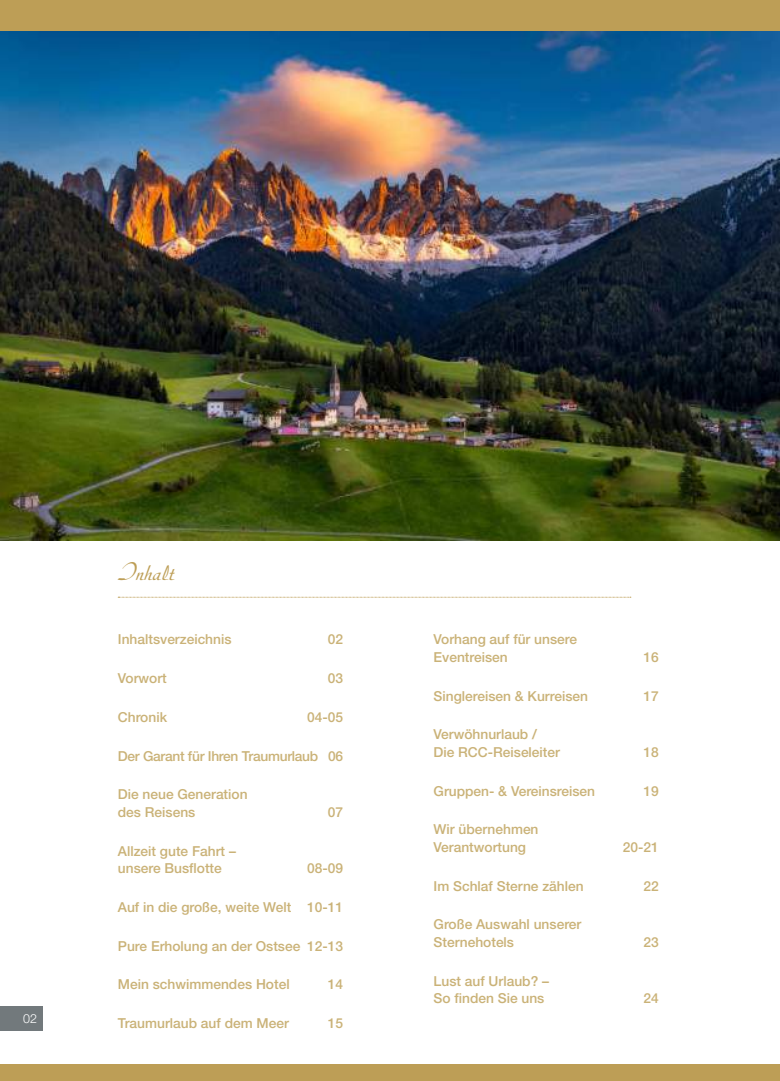
<style>
.page{position:relative;width:780px;height:1081px;background:#fff}
.page>*{position:absolute;margin:0;border:0;box-sizing:border-box;transform-origin:0 0}
.t1{font:25px "Diskus LT Std";color:#bd9e56}
.t2{font:500 13.75px/17.5px "Helvetica Neue LT Std";color:#cab277}
.t3{font:500 13.75px "Helvetica Neue LT Std";letter-spacing:-.02em;color:#cab277}
.t4{font:300 12.5px "Helvetica Neue LT Std";color:#fff}
</style>
<div class="page">
<div style="left:0;top:0;width:780px;height:32px;background:#bd9e56"></div>
<div style="left:0;top:1064px;width:780px;height:17px;background:#bd9e56"></div>
<div style="left:0;top:1006px;width:43px;height:25px;background:#72797c"></div>
<img style="left:0;top:32px;width:780px;height:508px">
<svg style="left:118px;top:597px;width:513px;height:1px"></svg>
<p class="t4" style="left:23px;top:1011px;width:15px">02</p>
<h1 class="t1" style="left:118px;top:558px;width:59px">Inhalt</h1>
<p class="t2" style="left:118px;top:630px;width:115px">Inhaltsverzeichnis</p>
<p class="t2" style="left:328px;top:630px;width:17px">02</p>
<p class="t2" style="left:118px;top:669px;width:50px">Vorwort</p>
<p class="t2" style="left:328px;top:669px;width:17px">03</p>
<p class="t2" style="left:118px;top:708px;width:51px">Chronik</p>
<p class="t2" style="left:307px;top:708px;width:37px">04-05</p>
<p class="t3" style="left:118px;top:747px;width:227px">Der Garant für Ihren Traumurlaub 06</p>
<p class="t2" style="left:118px;top:785px;width:131px">Die neue Generation des Reisens</p>
<p class="t2" style="left:328px;top:803px;width:17px">07</p>
<p class="t2" style="left:118px;top:842px;width:119px">Allzeit gute Fahrt – unsere Busflotte</p>
<p class="t2" style="left:307px;top:859px;width:37px">08-09</p>
<p class="t2" style="left:118px;top:898px;width:227px">Auf in die große, weite Welt 10-11</p>
<p class="t2" style="left:118px;top:937px;width:227px">Pure Erholung an der Ostsee 12-13</p>
<p class="t2" style="left:118px;top:975px;width:173px">Mein schwimmendes Hotel</p>
<p class="t2" style="left:328px;top:975px;width:17px">14</p>
<p class="t2" style="left:118px;top:1014px;width:172px">Traumurlaub auf dem Meer</p>
<p class="t2" style="left:328px;top:1014px;width:17px">15</p>
<p class="t2" style="left:433px;top:630px;width:145px">Vorhang auf für unsere<br>Eventreisen</p>
<p class="t2" style="left:643px;top:648px;width:17px">16</p>
<p class="t2" style="left:433px;top:687px;width:156px">Singlereisen &amp; Kurreisen</p>
<p class="t2" style="left:643px;top:687px;width:17px">17</p>
<p class="t2" style="left:433px;top:725px;width:128px">Verwöhnurlaub /<br>Die RCC-Reiseleiter</p>
<p class="t2" style="left:643px;top:743px;width:17px">18</p>
<p class="t2" style="left:433px;top:782px;width:163px">Gruppen- &amp; Vereinsreisen</p>
<p class="t2" style="left:643px;top:782px;width:17px">19</p>
<p class="t2" style="left:433px;top:820px;width:106px">Wir übernehmen<br>Verantwortung</p>
<p class="t2" style="left:622px;top:838px;width:37px">20-21</p>
<p class="t2" style="left:433px;top:877px;width:152px">Im Schlaf Sterne zählen</p>
<p class="t2" style="left:643px;top:877px;width:17px">22</p>
<p class="t2" style="left:433px;top:915px;width:149px">Große Auswahl unserer<br>Sternehotels</p>
<p class="t2" style="left:643px;top:933px;width:17px">23</p>
<p class="t2" style="left:433px;top:972px;width:117px">Lust auf Urlaub? –<br>So finden Sie uns</p>
<p class="t2" style="left:643px;top:989px;width:17px">24</p>
</div>
